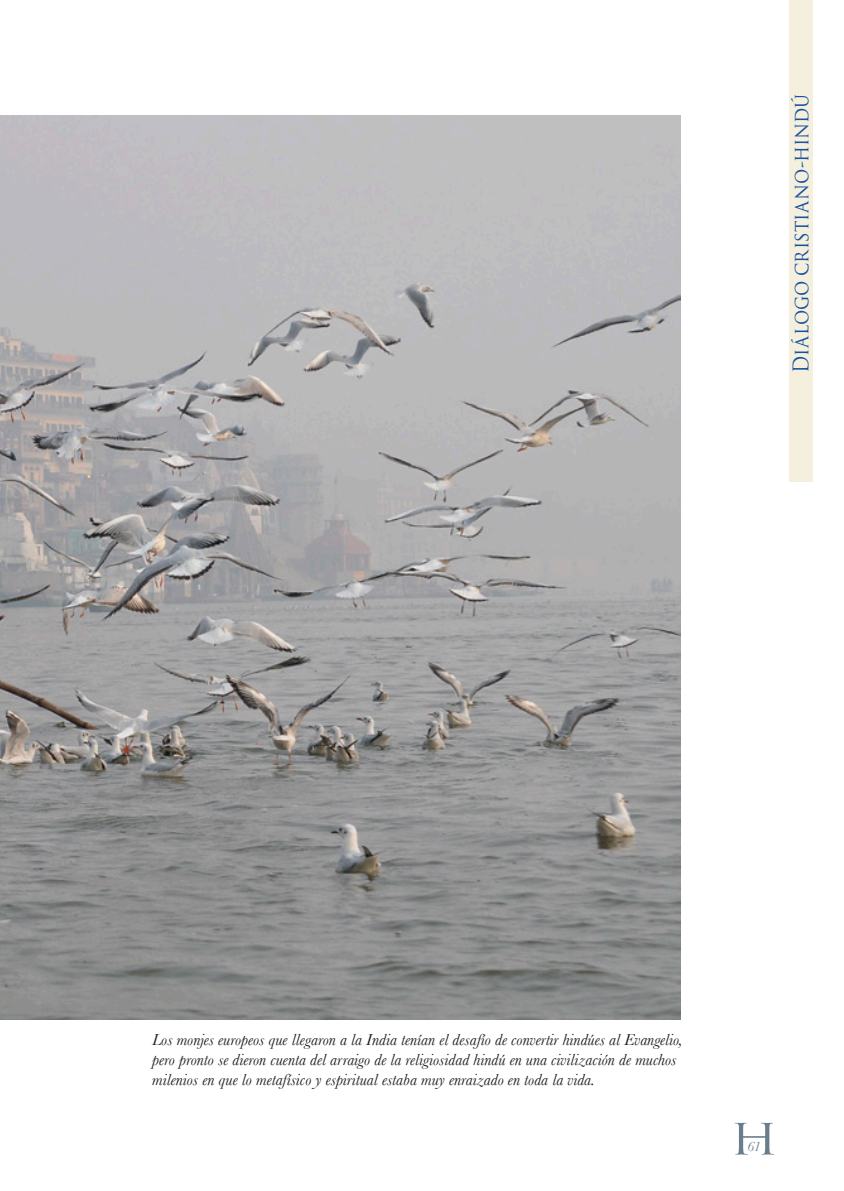
<style>
.page{position:relative;width:844px;height:1191px;background:#fff}
.page>*{position:absolute;margin:0;border:0;box-sizing:border-box;transform-origin:0 0}
.t1{font:42px "Trajan Pro";color:#6a7d8a;scale:1.2 1}
.t2{font:21px "Trajan Pro";letter-spacing:-.01em;color:#18519f;scale:.9 1}
.t3{font:italic 16.62px/20.1px "Baskerville";color:#231f20}
.t4{font:italic 14px "Baskerville";color:#6a7d8a}
</style>
<div class="page">
<img style="left:0;top:116px;width:680px;height:903px">
<div style="left:789px;top:0;width:23px;height:481px;background:#f5efde"></div>
<p class="t2" style="left:787px;top:373px;width:311px;rotate:-90deg">Diálogo cristiano-hindú</p>
<p class="t3" style="left:152px;top:1029px;width:531px">Los monjes europeos que llegaron a la India tenían el desafío de convertir hindúes al Evangelio, pero pronto se dieron cuenta del arraigo de la religiosidad hindú en una civilización de muchos milenios en que lo metafísico y espiritual estaba muy enraizado en toda la vida.</p>
<h1 class="t1" style="left:729px;top:1112px;width:42px">H</h1>
<p class="t4" style="left:747px;top:1138px;width:15px">61</p>
</div>
